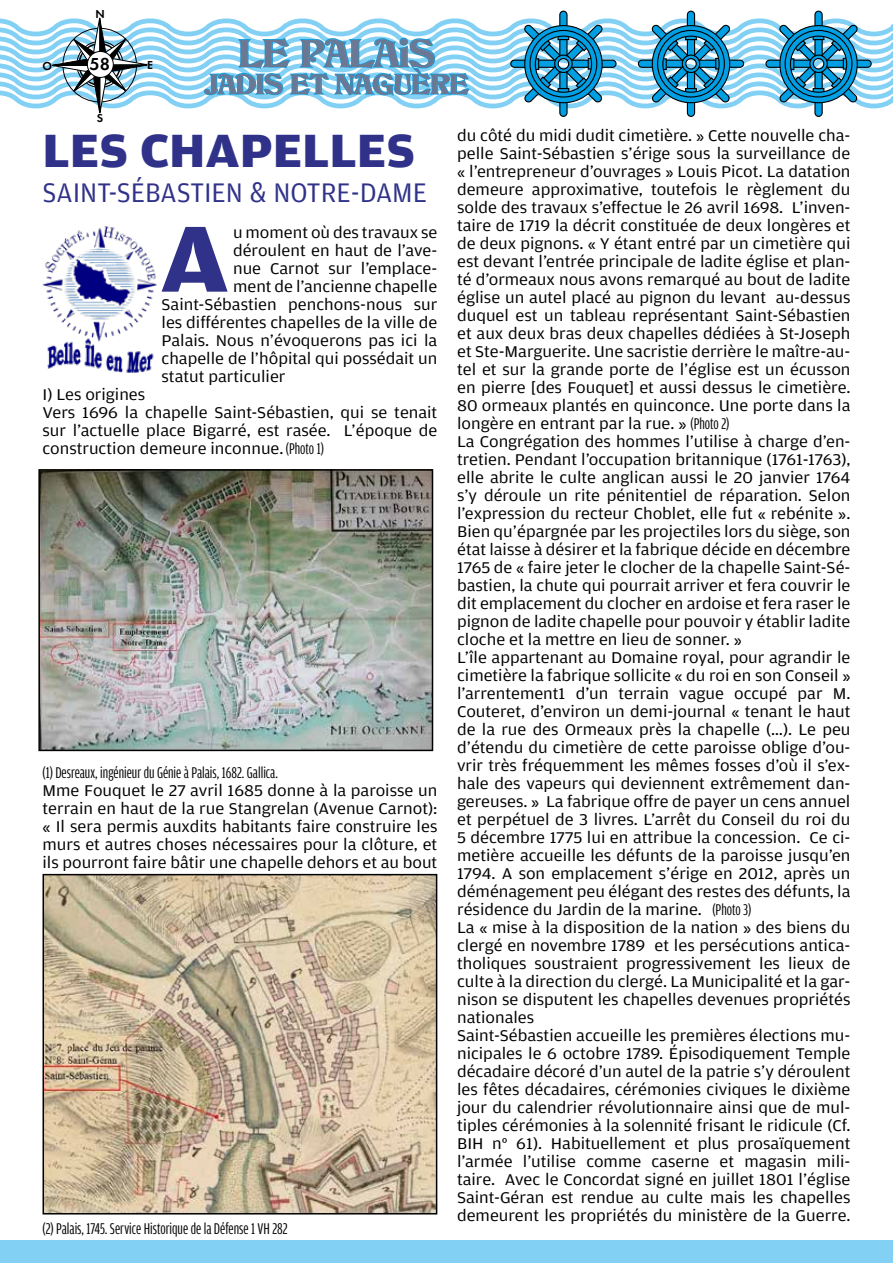
<style>
.page{position:relative;width:893px;height:1263px;background:#fff}
.page>*{position:absolute;margin:0;border:0;box-sizing:border-box;transform-origin:0 0}
.t1{font:700 99.45px "Amplitude Wide";color:#303289}
.t2{font:700 49.5px "Amplitude Wide";color:#303289}
.t3{font:37.5px "Deneane";color:#6b7894}
.t4{font:28.5px "Amplitude";color:#303289}
.t5{font:27px "Deneane";color:#6b7894}
.t6{font:600 18px "Futura PT";color:#000}
.t7{font:16.5px/18px "Amplitude Wide";color:#000}
.t8{font:16.5px "Amplitude Comp";color:#000}
.t9{font:600 12px "Futura PT";color:#000}
.s1{font-family:"Amplitude Comp"}
</style>
<div class="page">
<div style="left:0;top:1241px;width:893px;height:22px;background:#83d0f5"></div>
<img style="left:42px;top:226px;width:115px;height:146px">
<img style="left:41px;top:472px;width:389px;height:276px">
<div style="left:38px;top:469px;width:395px;height:282px;border:2px solid #000"></div>
<img style="left:46px;top:877px;width:388px;height:334px">
<div style="left:43px;top:874px;width:394px;height:340px;border:2px solid #000"></div>
<svg style="left:0;top:10px;width:893px;height:107px"></svg>
<p class="t9" style="left:95px;top:6px;width:11px">N</p>
<p class="t6" style="left:90px;top:52px;width:22px">58</p>
<p class="t9" style="left:43px;top:58px;width:11px">O</p>
<p class="t9" style="left:147px;top:58px;width:7px">E</p>
<p class="t9" style="left:97px;top:110px;width:8px">S</p>
<h3 class="t3" style="left:239px;top:31px;width:198px">LE PALAiS</h3>
<h3 class="t5" style="left:205px;top:68px;width:265px">JADIS ET NAGUÈRE</h3>
<h2 class="t2" style="left:43px;top:124px;width:374px">LES CHAPELLES</h2>
<h3 class="t4" style="left:43px;top:176px;width:386px">SAINT-SÉBASTIEN &amp; NOTRE-DAME</h3>
<h1 class="t1" style="left:160px;top:204px;width:70px">A</h1>
<p class="t7" style="left:233px;top:223px;width:206px">u moment où des travaux se</p>
<p class="t7" style="left:233px;top:241px;width:206px">déroulent en haut de l’ave-</p>
<p class="t7" style="left:233px;top:259px;width:206px">nue Carnot sur l’emplace-</p>
<p class="t7" style="left:233px;top:277px;width:206px">ment de l’ancienne chapelle</p>
<p class="t7" style="left:162px;top:295px;width:277px">Saint-Sébastien penchons-nous sur</p>
<p class="t7" style="left:162px;top:313px;width:277px">les différentes chapelles de la ville de</p>
<p class="t7" style="left:162px;top:331px;width:277px">Palais. Nous n’évoquerons pas ici la</p>
<p class="t7" style="left:162px;top:349px;width:277px">chapelle de l’hôpital qui possédait un</p>
<p class="t7" style="left:162px;top:367px;width:125px">statut particulier</p>
<p class="t7" style="left:43px;top:385px;width:396px">I) Les origines<br>Vers 1696 la chapelle Saint-Sébastien, qui se tenait sur l’actuelle place Bigarré, est rasée. L’époque de construction demeure inconnue. <span class="s1">(Photo 1)</span></p>
<p class="t8" style="left:43px;top:764px;width:237px">(1) Desreaux, ingénieur du Génie à Palais, 1682. Gallica.</p>
<p class="t7" style="left:43px;top:781px;width:396px;text-align:justify">Mme Fouquet le 27 avril 1685 donne à la paroisse un terrain en haut de la rue Stangrelan (Avenue Carnot): « Il sera permis auxdits habitants faire construire les murs et autres choses nécessaires pour la clôture, et ils pourront faire bâtir une chapelle dehors et au bout</p>
<p class="t8" style="left:43px;top:1219px;width:247px">(2) Palais, 1745. Service Historique de la Défense 1 VH 282</p>
<p class="t7" style="left:457px;top:126px;width:395px">du côté du midi dudit cimetière. » Cette nouvelle cha&shy;pelle Saint-Sébastien s’érige sous la surveillance de « l’entrepreneur d’ouvrages » Louis Picot. La datation demeure approximative, toutefois le règlement du solde des travaux s’effectue le 26 avril 1698. L’inven&shy;taire de 1719 la décrit constituée de deux longères et de deux pignons. « Y étant entré par un cimetière qui est devant l’entrée principale de ladite église et plan&shy;té d’ormeaux nous avons remarqué au bout de ladite église un autel placé au pignon du levant au-dessus duquel est un tableau représentant Saint-Sébastien et aux deux bras deux chapelles dédiées à St-Joseph et Ste-Marguerite. Une sacristie derrière le maître-au&shy;tel et sur la grande porte de l’église est un écusson en pierre [des Fouquet] et aussi dessus le cimetière.<br>80 ormeaux plantés en quinconce. Une porte dans la longère en entrant par la rue. » <span class="s1">(Photo 2)<br></span>La Congrégation des hommes l’utilise à charge d’en&shy;tretien. Pendant l’occupation britannique (1761-1763), elle abrite le culte anglican aussi le 20 janvier 1764 s’y déroule un rite pénitentiel de réparation. Selon l’expression du recteur Choblet, elle fut « rebénite ».<br>Bien qu’épargnée par les projectiles lors du siège, son état laisse à désirer et la fabrique décide en décembre 1765 de « faire jeter le clocher de la chapelle Saint-Sé&shy;bastien, la chute qui pourrait arriver et fera couvrir le dit emplacement du clocher en ardoise et fera raser le pignon de ladite chapelle pour pouvoir y établir ladite cloche et la mettre en lieu de sonner. »<br>L’île appartenant au Domaine royal, pour agrandir le cimetière la fabrique sollicite « du roi en son Conseil » l’arrentement1 d’un terrain vague occupé par M.<br>Couteret, d’environ un demi-journal « tenant le haut de la rue des Ormeaux près la chapelle (…). Le peu d’étendu du cimetière de cette paroisse oblige d’ou&shy;vrir très fréquemment les mêmes fosses d’où il s’ex&shy;hale des vapeurs qui deviennent extrêmement dan&shy;gereuses. » La fabrique offre de payer un cens annuel et perpétuel de 3 livres. L’arrêt du Conseil du roi du 5 décembre 1775 lui en attribue la concession. Ce ci&shy;metière accueille les défunts de la paroisse jusqu’en 1794. A son emplacement s’érige en 2012, après un déménagement peu élégant des restes des défunts, la résidence du Jardin de la marine. <span class="s1">(Photo 3)<br></span>La « mise à la disposition de la nation » des biens du clergé en novembre 1789 et les persécutions antica&shy;tholiques soustraient progressivement les lieux de culte à la direction du clergé. La Municipalité et la gar&shy;nison se disputent les chapelles devenues propriétés nationales<br>Saint-Sébastien accueille les premières élections mu&shy;nicipales le 6 octobre 1789. Épisodiquement Temple décadaire décoré d’un autel de la patrie s’y déroulent les fêtes décadaires, cérémonies civiques le dixième jour du calendrier révolutionnaire ainsi que de mul&shy;tiples cérémonies à la solennité frisant le ridicule (Cf.<br>BIH n° 61). Habituellement et plus prosaïquement l’armée l’utilise comme caserne et magasin mili&shy;taire. Avec le Concordat signé en juillet 1801 l’église Saint-Géran est rendue au culte mais les chapelles demeurent les propriétés du ministère de la Guerre.</p>
</div>
